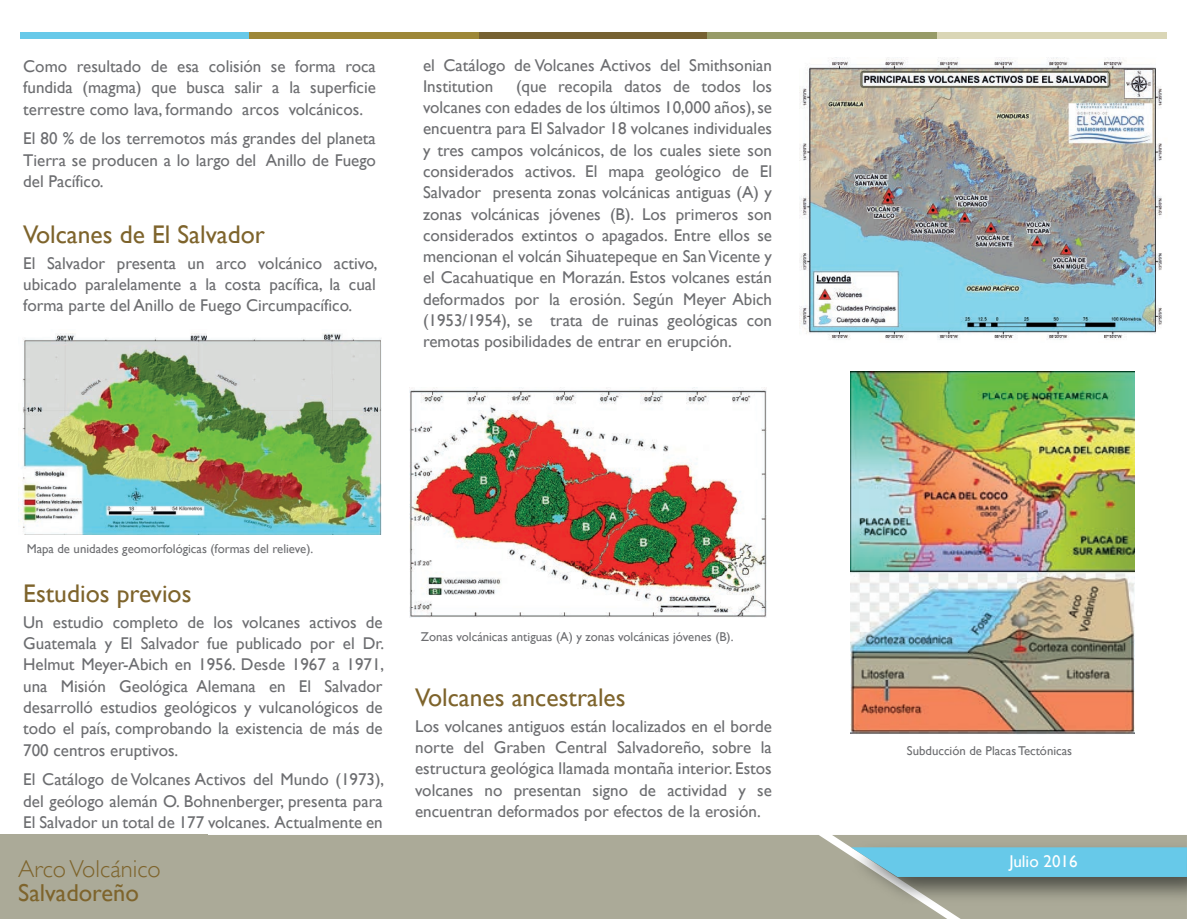
<style>
.page{position:relative;width:1187px;height:919px;background:#fff}
.page>*{position:absolute;margin:0;border:0;box-sizing:border-box;transform-origin:0 0}
.t1{font:25.5px "Gill Sans";color:#7e642c}
.t2{font:300 24.45px "Gill Sans";color:#7e642c}
.t3{font:24.45px "Gill Sans";color:#7e642c}
.t4{font:16.95px/21.3px "Gill Sans";color:#6c6d70;text-align:justify}
.t5{font:16.95px "Gill Sans";color:#fff}
.t6{font:12.75px "Gill Sans";color:#6c6d70}
</style>
<div class="page">
<div style="left:207px;top:834px;width:625px;height:84px;background:#abaa98"></div>
<svg style="left:832px;top:835px;width:354px;height:83px"></svg>
<div style="left:0;top:834px;width:207px;height:84px;background:#abaa98"></div>
<div style="left:20px;top:32px;width:230px;height:6px;background:#67c9e9"></div>
<div style="left:249px;top:32px;width:230px;height:6px;background:#9d8738"></div>
<div style="left:479px;top:32px;width:229px;height:6px;background:#766132"></div>
<div style="left:707px;top:32px;width:230px;height:6px;background:#979b68"></div>
<div style="left:936px;top:32px;width:230px;height:6px;background:#dad6b6"></div>
<img style="left:799px;top:57px;width:363px;height:283px">
<img style="left:409px;top:387px;width:357px;height:230px">
<img style="left:18px;top:333px;width:363px;height:201px">
<img style="left:850px;top:371px;width:284px;height:363px">
<p class="t4" style="left:23px;top:56px;width:354px">Como resultado de esa colisión se forma roca fundida (magma) que busca salir a la superficie terrestre como lava, formando arcos volcánicos.</p>
<p class="t4" style="left:23px;top:128px;width:354px">El 80 % de los terremotos más grandes del planeta Tierra se producen a lo largo del Anillo de Fuego del Pacífico.</p>
<h1 class="t1" style="left:23px;top:219px;width:243px">Volcanes de El Salvador</h1>
<p class="t4" style="left:23px;top:252px;width:356px">El Salvador presenta un arco volcánico activo, ubicado paralelamente a la costa pacífica, la cual forma parte del Anillo de Fuego Circumpacífico.</p>
<p class="t4" style="left:423px;top:54px;width:350px">el Catálogo de Volcanes Activos del Smithsonian<br>Institution</p>
<p class="t4" style="left:423px;top:76px;width:350px;text-indent:93px">(que recopila datos de todos los volcanes con edades de los últimos 10,000 años), se encuentra para El Salvador 18 volcanes individuales y tres campos volcánicos, de los cuales siete son considerados activos. El mapa geológico de El Salvador presenta zonas volcánicas antiguas (A) y zonas volcánicas jóvenes (B). Los primeros son considerados extintos o apagados. Entre ellos se mencionan el volcán Sihuatepeque en San Vicente y el Cacahuatique en Morazán. Estos volcanes están deformados por la erosión. Según Meyer Abich (1953/1954), se trata de ruinas geológicas con remotas posibilidades de entrar en erupción.</p>
<p class="t6" style="left:27px;top:541px;width:288px">Mapa de unidades geomorfológicas (formas del relieve).</p>
<h1 class="t1" style="left:23px;top:578px;width:170px">Estudios previos</h1>
<p class="t4" style="left:23px;top:611px;width:362px">Un estudio completo de los volcanes activos de Guatemala y El Salvador fue publicado por el Dr.<br>Helmut Meyer-Abich en 1956. Desde 1967 a 1971, una Misión Geológica Alemana en El Salvador desarrolló estudios geológicos y vulcanológicos de todo el país, comprobando la existencia de más de 700 centros eruptivos.</p>
<p class="t4" style="left:23px;top:768px;width:362px">El Catálogo de Volcanes Activos del Mundo (1973), del geólogo alemán O. Bohnenberger, presenta para El Salvador un total de 177 volcanes. Actualmente en</p>
<h2 class="t2" style="left:18px;top:849px;width:144px">Arco Volcánico</h2>
<h2 class="t3" style="left:18px;top:878px;width:122px">Salvadoreño</h2>
<p class="t6" style="left:421px;top:629px;width:314px">Zonas volcánicas antiguas (A) y zonas volcánicas jóvenes (B).</p>
<h1 class="t1" style="left:415px;top:682px;width:212px">Volcanes ancestrales</h1>
<p class="t4" style="left:415px;top:715px;width:358px">Los volcanes antiguos están localizados en el borde norte del Graben Central Salvadoreño, sobre la estructura geológica llamada montaña interior. Estos volcanes no presentan signo de actividad y se encuentran deformados por efectos de la erosión.</p>
<p class="t6" style="left:906px;top:742px;width:167px">Subducción de Placas Tectónicas</p>
<p class="t5" style="left:1009px;top:851px;width:69px">Julio 2016</p>
</div>
